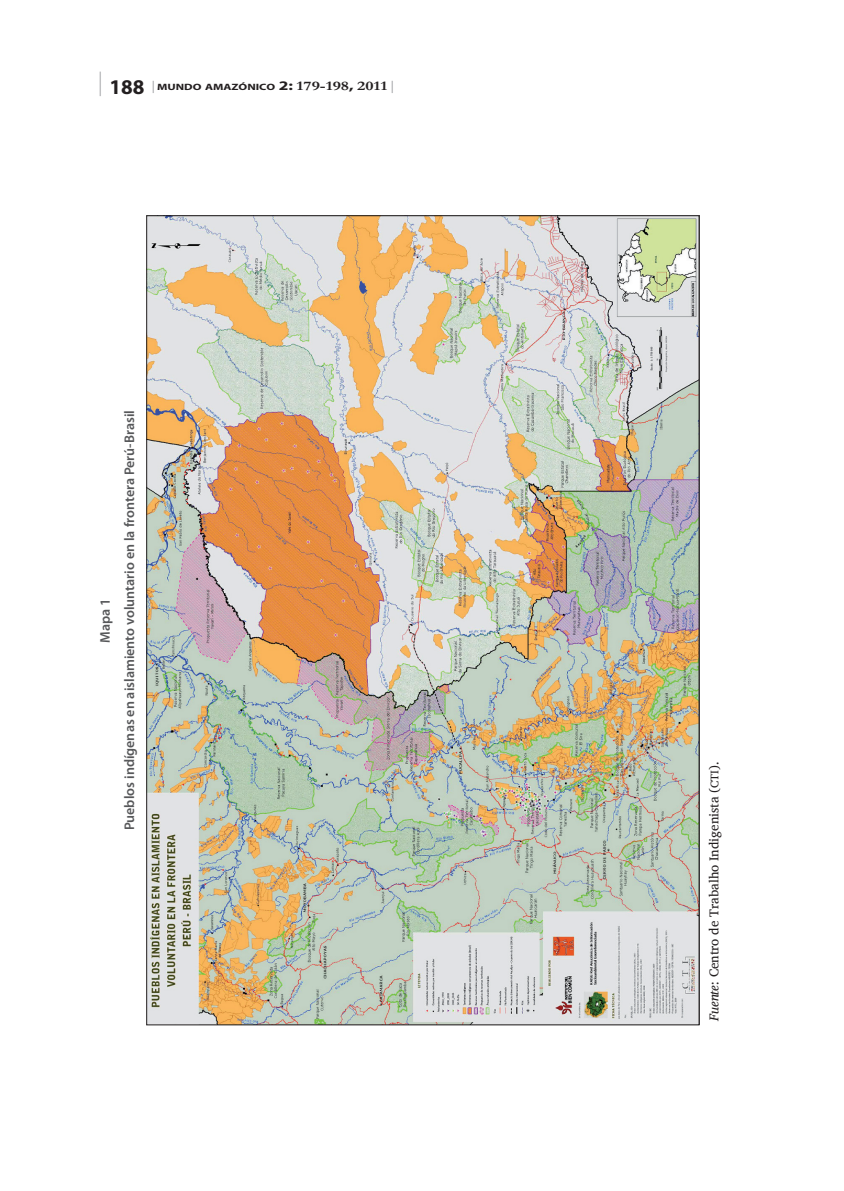
<style>
.page{position:relative;width:844px;height:1191px;background:#fff}
.page>*{position:absolute;margin:0;border:0;box-sizing:border-box;transform-origin:0 0}
.t1{font:600 14px/24.2px "Myriad Pro";color:#57585a;text-align:center}
.t2{font:13.12px "Charis SIL";color:#231f20}
.t3{font:700 9.1px "Myriad Pro";color:#231f20;scale:1.33 1}
.s1{font-weight:400;font-stretch:condensed;font-size:24.5px;color:#939598}
.s2{font-size:21px}
.s3{font-weight:400;font-stretch:condensed;font-size:12.25px;color:#939598}
.s4{font-size:13.12px}
.s5{font-family:"Garamond";font-size:13.12px}
.s6{font-style:italic}
.s7{font-size:11.38px}
</style>
<div class="page">
<img style="left:148px;top:217px;width:549px;height:806px">
<p class="t3" style="left:99px;top:81px;width:223px"><span class="s1">|</span> <span class="s2">188</span> <span class="s3">|</span> MUNDO AMAZÓNICO <span class="s4">2:</span> <span class="s5">179-198</span><span class="s4">,</span> <span class="s5">2011</span> <span class="s3">|</span></p>
<p class="t1" style="left:93px;top:830px;width:421px;rotate:-90deg">Mapa 1<br>Pueblos indígenas en aislamiento voluntario en la frontera Perú-Brasil</p>
<p class="t2" style="left:706px;top:1020px;width:261px;rotate:-90deg"><span class="s6">Fuente</span>: Centro de Trabalho Indigenista (<span class="s7">CTI</span>).</p>
</div>
